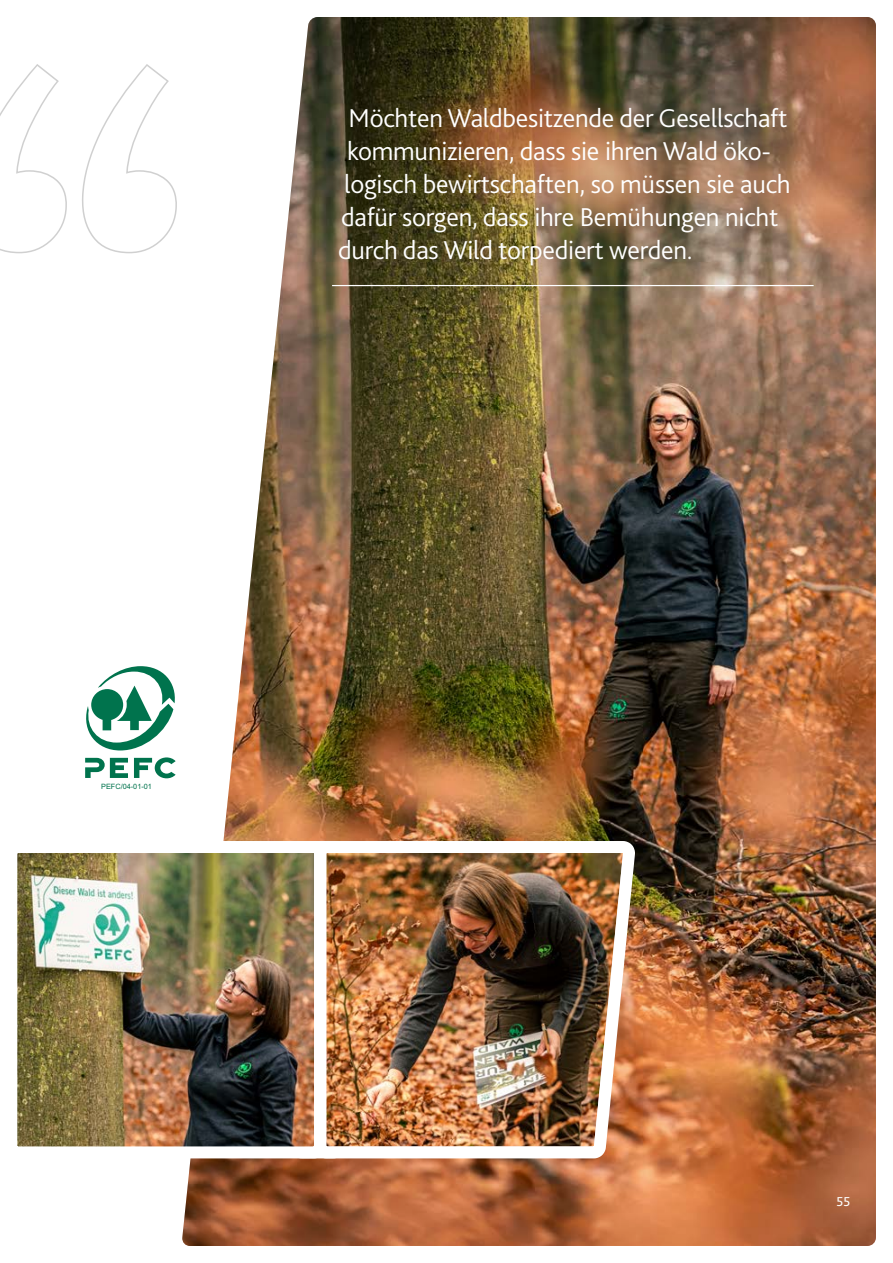
<style>
.page{position:relative;width:893px;height:1263px;background:#fff}
.page>*{position:absolute;margin:0;border:0;box-sizing:border-box;transform-origin:0 0}
.t1{font:300 27px "Bliss 2";letter-spacing:-.01em;color:#fff}
.t2{font:13.5px "Bliss 2";color:#fff}
.t3{font:7.35px "Arial";color:#00734d}
</style>
<div class="page">
<img style="left:182px;top:17px;width:694px;height:1229px">
<svg style="left:0;top:63px;width:183px;height:191px"></svg>
<img style="left:475px;top:17px;width:352px;height:352px;border-radius:50%">
<hr style="left:332px;top:285px;width:482px;height:1px;background:#fff">
<img style="left:308px;top:831px;width:334px;height:333px">
<img style="left:18px;top:854px;width:295px;height:291px">
<div style="left:5px;top:841px;width:321px;height:317px;border:12px solid #fff;border-radius:6px"></div>
<svg style="left:85px;top:758px;width:43px;height:20px"></svg>
<svg style="left:134px;top:757px;width:42px;height:21px"></svg>
<svg style="left:86px;top:666px;width:89px;height:84px"></svg>
<p class="t1" style="left:349px;top:102px;width:440px">Möchten Waldbesitzende der Gesellschaft</p>
<p class="t1" style="left:347px;top:135px;width:423px">kommunizieren, dass sie ihren Wald öko-</p>
<p class="t1" style="left:344px;top:168px;width:448px">logisch bewirtschaften, so müssen sie auch</p>
<p class="t1" style="left:341px;top:201px;width:439px">dafür sorgen, dass ihre Bemühungen nicht</p>
<p class="t1" style="left:338px;top:234px;width:356px">durch das Wild torpediert werden.</p>
<p class="t3" style="left:101px;top:782px;width:52px">PEFC/04-01-01</p>
<p class="t2" style="left:837px;top:1193px;width:15px">55</p>
</div>
